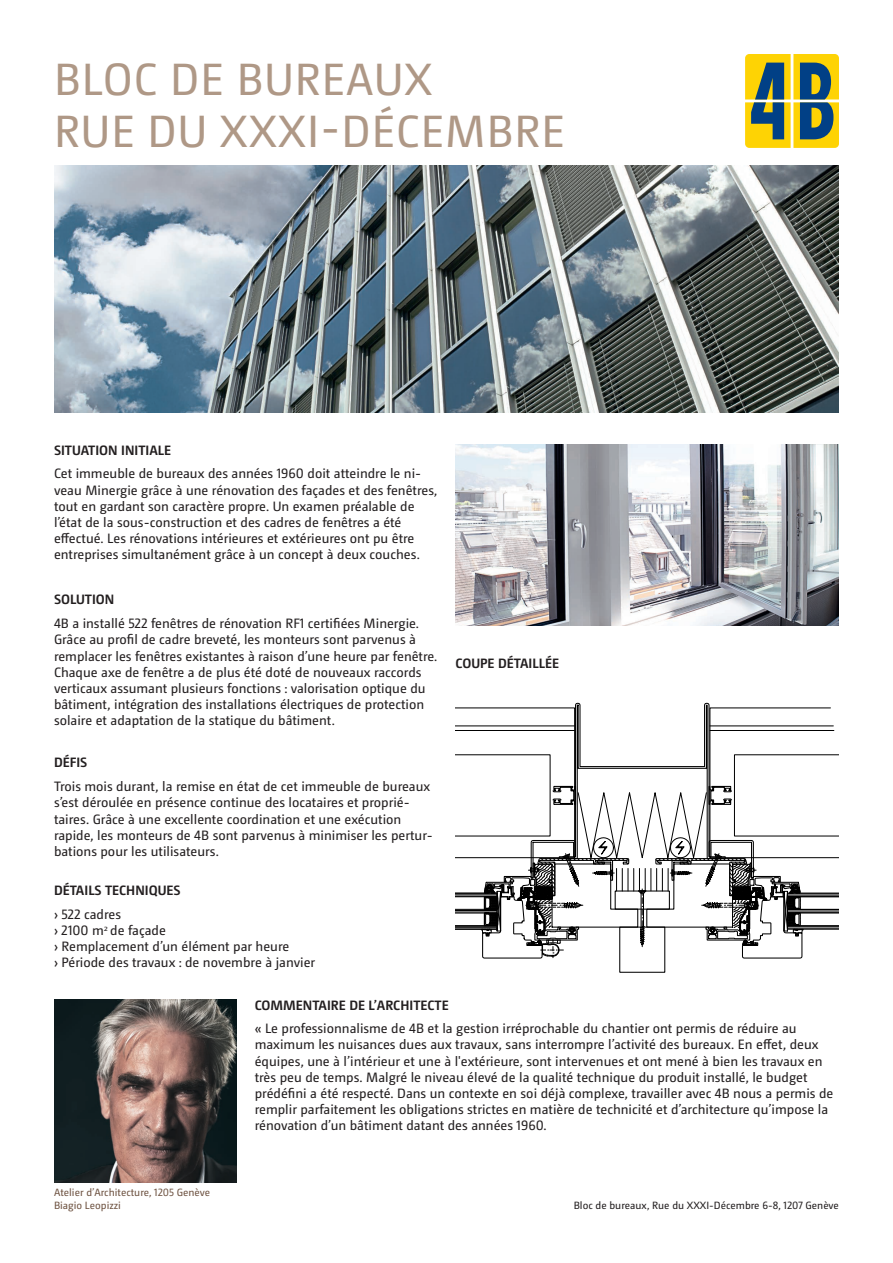
<style>
.page{position:relative;width:893px;height:1263px;background:#fff}
.page>*{position:absolute;margin:0;border:0;box-sizing:border-box;transform-origin:0 0}
.t1{font:45px "Camingo Dos Pro";letter-spacing:.025em;color:#af9886}
.t2{font:13.5px/16.2px "Camingo Dos Pro";color:#231f20}
.t3{font:700 13.5px "Camingo Dos Pro";color:#231f20}
.t4{font:10.5px "Camingo Dos Pro";color:#6f5443}
.t5{font:10.5px "Camingo Dos Pro";color:#231f20}
</style>
<div class="page">
<img style="left:54px;top:999px;width:183px;height:183px">
<img style="left:54px;top:166px;width:785px;height:246px">
<img style="left:455px;top:444px;width:384px;height:182px">
<svg style="left:455px;top:702px;width:384px;height:271px"></svg>
<svg style="left:745px;top:54px;width:94px;height:94px;background:#9b9c46"></svg>
<div style="left:492px;top:943px;width:20px;height:10px;background:#fff"></div>
<div style="left:778px;top:943px;width:18px;height:10px;background:#fff"></div>
<div style="left:572px;top:916px;width:34px;height:8px;background:#fff"></div>
<p class="t1" style="left:54px;top:52px;width:380px">BLOC DE BUREAUX</p>
<p class="t1" style="left:54px;top:105px;width:512px">RUE DU XXXI-DÉCEMBRE</p>
<p class="t3" style="left:54px;top:442px;width:119px">SITUATION INITIALE</p>
<p class="t2" style="left:54px;top:465px;width:385px">Cet immeuble de bureaux des années 1960 doit atteindre le ni&shy;veau Minergie grâce à une rénovation des façades et des fenêtres, tout en gardant son caractère propre. Un examen préalable de l’état de la sous-construction et des cadres de fenêtres a été effectué. Les rénovations intérieures et extérieures ont pu être entreprises simultanément grâce à un concept à deux couches.</p>
<p class="t3" style="left:54px;top:591px;width:62px">SOLUTION</p>
<p class="t2" style="left:54px;top:615px;width:385px">4B a installé 522 fenêtres de rénovation RF1 certifiées Minergie.<br>Grâce au profil de cadre breveté, les monteurs sont parvenus à remplacer les fenêtres existantes à raison d’une heure par fenêtre.<br>Chaque axe de fenêtre a de plus été doté de nouveaux raccords verticaux assumant plusieurs fonctions : valorisation optique du bâtiment, intégration des installations électriques de protection solaire et adaptation de la statique du bâtiment.</p>
<p class="t3" style="left:54px;top:754px;width:35px">DÉFIS</p>
<p class="t2" style="left:54px;top:778px;width:380px">Trois mois durant, la remise en état de cet immeuble de bureaux s’est déroulée en présence continue des locataires et proprié&shy;taires. Grâce à une excellente coordination et une exécution rapide, les monteurs de 4B sont parvenus à minimiser les pertur&shy;bations pour les utilisateurs.</p>
<p class="t3" style="left:54px;top:882px;width:128px">DÉTAILS TECHNIQUES</p>
<p class="t2" style="left:54px;top:906px;width:69px">› 522 cadres</p>
<p class="t2" style="left:54px;top:922px;width:113px">› 2100 m<sup>2</sup> de façade</p>
<p class="t2" style="left:54px;top:938px;width:237px">› Remplacement d’un élément par heure</p>
<p class="t2" style="left:54px;top:954px;width:263px">› Période des travaux : de novembre à janvier</p>
<p class="t3" style="left:455px;top:655px;width:105px">COUPE DÉTAILLÉE</p>
<p class="t4" style="left:54px;top:1186px;width:158px">Atelier d’Architecture, 1205 Genève</p>
<p class="t4" style="left:54px;top:1199px;width:69px">Biagio Leopizzi</p>
<p class="t3" style="left:255px;top:997px;width:195px">COMMENTAIRE DE L’ARCHITECTE</p>
<p class="t2" style="left:255px;top:1020px;width:580px">« Le professionnalisme de 4B et la gestion irréprochable du chantier ont permis de réduire au maximum les nuisances dues aux travaux, sans interrompre l’activité des bureaux. En effet, deux équipes, une à l’intérieur et une à l'extérieure, sont intervenues et ont mené à bien les travaux en très peu de temps. Malgré le niveau élevé de la qualité technique du produit installé, le budget prédéfini a été respecté. Dans un contexte en soi déjà complexe, travailler avec 4B nous a permis de remplir parfaitement les obligations strictes en matière de technicité et d’architecture qu’impose la rénovation d’un bâtiment datant des années 1960.</p>
<p class="t5" style="left:574px;top:1199px;width:267px">Bloc de bureaux, Rue du XXXI-Décembre 6-8, 1207 Genève</p>
</div>
